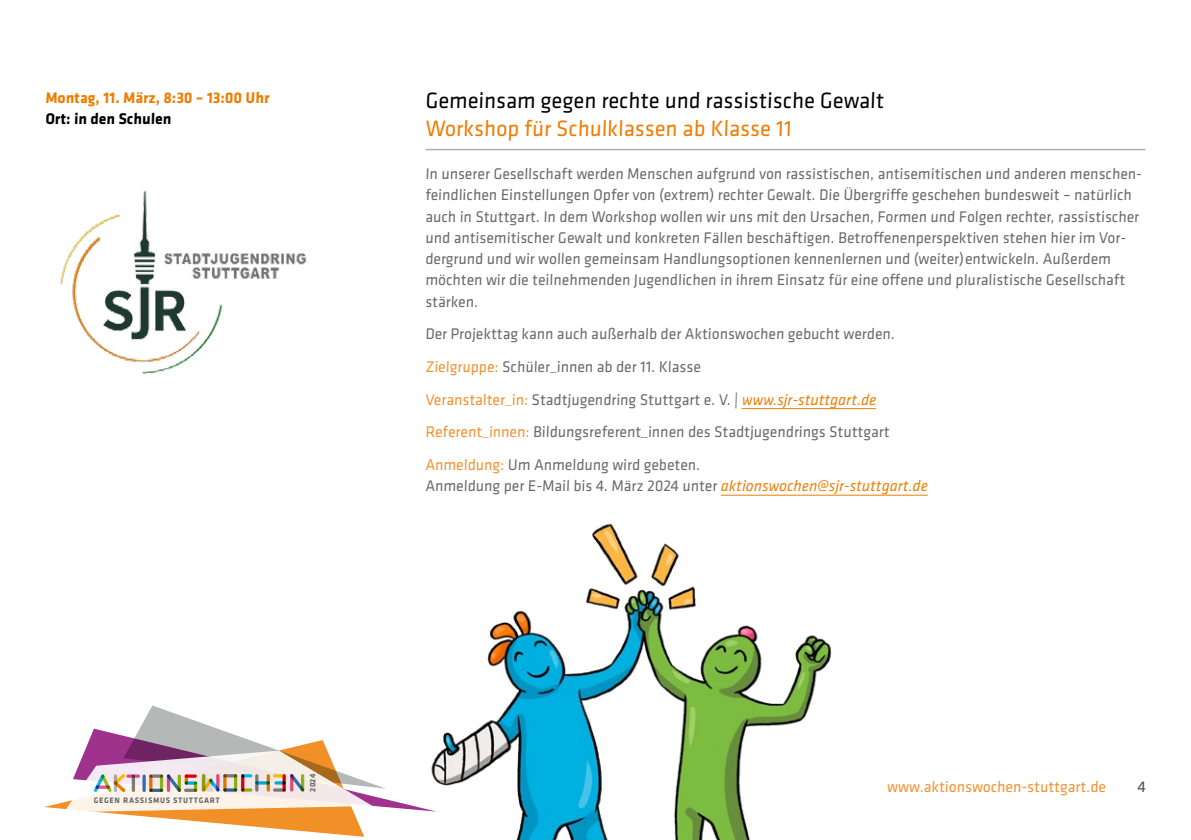
<style>
.page{position:relative;width:1191px;height:840px;background:#fff}
.page>*{position:absolute;margin:0;border:0;box-sizing:border-box;transform-origin:0 0}
.Absatzformat_Headlin{font:23px "Klavika";color:#000;scale:.96 1}
.Absatzformat_Headlin-2{font:23px "Klavika";color:#ef7c00;scale:.96 1}
.Copy-grau{font:16px/21.2px "Klavika";letter-spacing:.01em;color:#6a6969;scale:.96 1}
.t1{font:16px "Klavika";color:#f39131;scale:.96 1}
.Copy-grau-2{font:700 16px "Klavika";color:#ef7c00;scale:.96 1}
.Copy-grau-3{font:700 16px "Klavika";color:#000;scale:.96 1}
.t2{font:16px "Klavika";color:#494948;scale:.96 1}
.t3{font:700 8.2px "Klavika";color:#626662;scale:.96 1}
.s1{color:#f39131}
.s2{font-style:italic;color:#ef7c00}
</style>
<div class="page">
<svg style="left:44px;top:705px;width:334px;height:132px"></svg>
<svg style="left:64px;top:750px;width:308px;height:61px;background:#dfc8c3"></svg>
<hr style="left:742px;top:408px;width:134px;height:1px;background:#ef7c00">
<hr style="left:721px;top:494px;width:206px;height:1px;background:#ef7c00">
<hr style="left:426px;top:149px;width:718px;height:1px;background:#a7adaa">
<img style="left:393px;top:494px;width:481px;height:345px">
<img style="left:59px;top:191px;width:248px;height:183px">
<p class="Copy-grau-2" style="left:45px;top:89px;width:235px">Montag, 11. März, 8:30 – 13:00 Uhr</p>
<p class="Copy-grau-3" style="left:45px;top:110px;width:133px">Ort: in den Schulen</p>
<p class="Absatzformat_Headlin" style="left:425px;top:88px;width:480px">Gemeinsam gegen rechte und rassistische Gewalt</p>
<p class="Absatzformat_Headlin-2" style="left:425px;top:116px;width:384px">Workshop für Schulklassen ab Klasse 11</p>
<p class="Copy-grau" style="left:425px;top:163px;width:748px">In unserer Gesellschaft werden Menschen aufgrund von rassistischen, antisemitischen und anderen menschen&shy;feindlichen Einstellungen Opfer von (extrem) rechter Gewalt. Die Übergriffe geschehen bundesweit – natürlich auch in Stuttgart. In dem Workshop wollen wir uns mit den Ursachen, Formen und Folgen rechter, rassistischer und antisemitischer Gewalt und konkreten Fällen beschäftigen. Betroffenenperspektiven stehen hier im Vor&shy;dergrund und wir wollen gemeinsam Handlungsoptionen kennenlernen und (weiter)entwickeln. Außerdem möchten wir die teilnehmenden Jugendlichen in ihrem Einsatz für eine offene und pluralistische Gesellschaft stärken.</p>
<p class="Copy-grau" style="left:425px;top:323px;width:491px">Der Projekttag kann auch außerhalb der Aktionswochen gebucht werden.</p>
<p class="Copy-grau" style="left:425px;top:356px;width:289px"><span class="s1">Zielgruppe:</span> Schüler_innen ab der 11. Klasse</p>
<p class="Copy-grau" style="left:425px;top:389px;width:472px"><span class="s1">Veranstalter_in:</span> Stadtjugendring Stuttgart e. V. | <span class="s2">www.sjr-stuttgart.de</span></p>
<p class="Copy-grau" style="left:425px;top:421px;width:485px"><span class="s1">Referent_innen:</span> Bildungsreferent_innen des Stadtjugendrings Stuttgart</p>
<p class="Copy-grau" style="left:425px;top:454px;width:525px"><span class="s1">Anmeldung:</span> Um Anmeldung wird gebeten.<br>Anmeldung per E-Mail bis 4. März 2024 unter <span class="s2">aktionswochen@sjr-stuttgart.de</span></p>
<p class="t3" style="left:94px;top:795px;width:133px">GEGEN RASSISMUS STUTTGART</p>
<p class="t3" style="left:308px;top:791px;width:20px;rotate:-90deg">2024</p>
<p class="t1" style="left:887px;top:778px;width:230px">www.aktionswochen-stuttgart.de</p>
<p class="t2" style="left:1137px;top:778px;width:11px">4</p>
</div>
